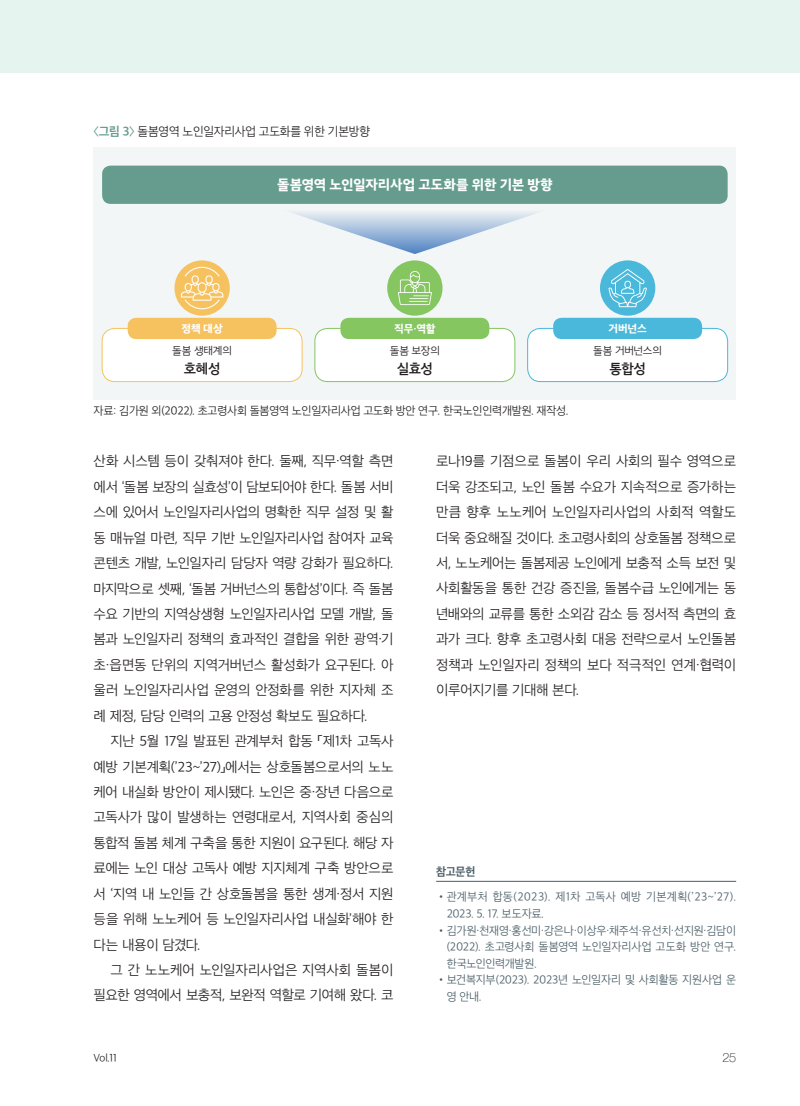
<style>
.page{position:relative;width:800px;height:1106px;background:#fff}
.page>*{position:absolute;margin:0;border:0;box-sizing:border-box;transform-origin:0 0}
.t1{font:13.5px/25.3px "SD Gothic Neoa c Lt";letter-spacing:-.025em;color:#231f20;text-align:justify}
.t2{font:13.5px "SD Gothic Neob g Ex Bd";letter-spacing:-.005em;color:#fff}
.t3{font:13.5px "SD Gothic Neob e Sm";letter-spacing:-.03em;color:#231f20}
.t4{font:100 12.75px "Helve Nue";color:#231f20}
.t5{font:12px "SD Gothic Neoa c Lt";letter-spacing:-.02em;color:#231f20}
.t6{font:11.25px/16.5px "SD Gothic Neoa c Lt";letter-spacing:-.01em;color:#495d66;text-align:justify}
.t7{font:11.25px "SD Gothic Neoa c Lt";letter-spacing:-.02em;color:#231f20}
.t8{font:11.25px/16.5px "SD Gothic Neoa c Lt";letter-spacing:.025em;color:#495d66}
.t9{font:11.25px "SD Gothic Neoa g Bd";color:#495d66}
.t10{font:10.5px "SD Gothic Neob b Lt";letter-spacing:-.02em;color:#231f20}
.t11{font:10.5px "SD Gothic Neob g Ex Bd";letter-spacing:-.005em;color:#fff}
.t12{font:10.5px "SD Gothic Neoa c Lt";color:#231f20}
.s1{font-family:"SD Gothic Neoa g Bd";color:#659c8e}
</style>
<div class="page">
<div style="left:0;top:0;width:799px;height:72px;background:#e5f4ef"></div>
<hr style="left:436px;top:881px;width:300px;height:1px;background:#495d66">
<div style="left:94px;top:148px;width:642px;height:252px;background:#f3f6f6"></div>
<div style="left:102px;top:166px;width:625px;height:38px;background:#659c8e;border-radius:9px"></div>
<div style="left:600px;top:260px;width:55px;height:56px;background:#4ab8da;border-radius:50%"></div>
<svg style="left:608px;top:269px;width:38px;height:38px"></svg>
<div style="left:102px;top:328px;width:200px;height:53px;background:#fff;border-radius:13px"></div>
<div style="left:102px;top:328px;width:200px;height:54px;border:1px solid #f6c260;border-radius:13px"></div>
<svg style="left:174px;top:260px;width:56px;height:56px"></svg>
<svg style="left:181px;top:267px;width:42px;height:42px;background:#f7ce7f"></svg>
<div style="left:128px;top:318px;width:148px;height:21px;background:#f6c260;border-radius:9px"></div>
<div style="left:387px;top:260px;width:55px;height:56px;background:#85c661;border-radius:50%"></div>
<svg style="left:398px;top:271px;width:34px;height:34px"></svg>
<div style="left:315px;top:328px;width:199px;height:53px;background:#fff;border-radius:13px"></div>
<div style="left:314px;top:328px;width:201px;height:54px;border:1px solid #85c661;border-radius:13px"></div>
<div style="left:340px;top:318px;width:149px;height:21px;background:#85c661;border-radius:9px"></div>
<div style="left:527px;top:328px;width:200px;height:53px;background:#fff;border-radius:13px"></div>
<div style="left:527px;top:328px;width:200px;height:54px;border:1px solid #4ab8da;border-radius:13px"></div>
<div style="left:553px;top:318px;width:149px;height:21px;background:#4ab8da;border-radius:9px"></div>
<svg style="left:292px;top:212px;width:246px;height:42px"></svg>
<p class="t5" style="left:94px;top:125px;width:278px"><span class="s1">〈그림 3〉</span> 돌봄영역 노인일자리사업 고도화를 위한 기본방향</p>
<p class="t2" style="left:277px;top:178px;width:277px">돌봄영역 노인일자리사업 고도화를 위한 기본 방향</p>
<p class="t11" style="left:181px;top:323px;width:43px">정책 대상</p>
<p class="t11" style="left:394px;top:323px;width:43px">직무·역할</p>
<p class="t11" style="left:608px;top:323px;width:40px">거버넌스</p>
<p class="t10" style="left:172px;top:345px;width:61px">돌봄 생태계의</p>
<p class="t3" style="left:184px;top:362px;width:38px">호혜성</p>
<p class="t10" style="left:389px;top:345px;width:52px">돌봄 보장의</p>
<p class="t3" style="left:397px;top:362px;width:37px">실효성</p>
<p class="t10" style="left:593px;top:345px;width:70px">돌봄 거버넌스의</p>
<p class="t3" style="left:609px;top:362px;width:38px">통합성</p>
<p class="t7" style="left:94px;top:405px;width:476px">자료: 김가원 외(2022). 초고령사회 돌봄영역 노인일자리사업 고도화 방안 연구. 한국노인인력개발원. 재작성.</p>
<p class="t1" style="left:94px;top:449px;width:301px">산화 시스템 등이 갖춰져야 한다. 둘째, 직무·역할 측면 에서 ‘돌봄 보장의 실효성’이 담보되어야 한다. 돌봄 서비 스에 있어서 노인일자리사업의 명확한 직무 설정 및 활 동 매뉴얼 마련, 직무 기반 노인일자리사업 참여자 교육 콘텐츠 개발, 노인일자리 담당자 역량 강화가 필요하다. 마지막으로 셋째, ‘돌봄 거버넌스의 통합성’이다. 즉 돌봄 수요 기반의 지역상생형 노인일자리사업 모델 개발, 돌 봄과 노인일자리 정책의 효과적인 결합을 위한 광역·기 초·읍면동 단위의 지역거버넌스 활성화가 요구된다. 아 울러 노인일자리사업 운영의 안정화를 위한 지자체 조 례 제정, 담당 인력의 고용 안정성 확보도 필요하다.</p>
<p class="t1" style="left:94px;top:728px;width:301px;text-indent:17px">지난 5월 17일 발표된 관계부처 합동 「제1차 고독사 예방 기본계획(’23~’27)」에서는 상호돌봄으로서의 노노 케어 내실화 방안이 제시됐다. 노인은 중・장년 다음으로 고독사가 많이 발생하는 연령대로서, 지역사회 중심의 통합적 돌봄 체계 구축을 통한 지원이 요구된다. 해당 자 료에는 노인 대상 고독사 예방 지지체계 구축 방안으로 서 ‘지역 내 노인들 간 상호돌봄을 통한 생계・ 정서 지원 등을 위해 노노케어 등 노인일자리사업 내실화’해야 한 다는 내용이 담겼다.</p>
<p class="t1" style="left:94px;top:957px;width:301px;text-align:right">그 간 노노케어 노인일자리사업은 지역사회 돌봄이 필요한 영역에서 보충적, 보완적 역할로 기여해 왔다. 코</p>
<p class="t1" style="left:436px;top:448px;width:301px">로나19를 기점으로 돌봄이 우리 사회의 필수 영역으로 더욱 강조되고, 노인 돌봄 수요가 지속적으로 증가하는 만큼 향후 노노케어 노인일자리사업의 사회적 역할도 더욱 중요해질 것이다. 초고령사회의 상호돌봄 정책으로 서, 노노케어는 돌봄제공 노인에게 보충적 소득 보전 및 사회활동을 통한 건강 증진을, 돌봄수급 노인에게는 동 년배와의 교류를 통한 소외감 감소 등 정서적 측면의 효 과가 크다. 향후 초고령사회 대응 전략으로서 노인돌봄 정책과 노인일자리 정책의 보다 적극적인 연계・협력이 이루어지기를 기대해 본다.</p>
<p class="t9" style="left:436px;top:866px;width:41px">참고문헌</p>
<p class="t8" style="left:446px;top:888px;width:291px;text-indent:-10px">•관계부처 합동(2023). 제1차 고독사 예방 기본계획(’23~’27).<br>2023. 5. 17. 보도자료.</p>
<p class="t6" style="left:446px;top:921px;width:291px;text-indent:-10px">•김가원·천재영·홍선미·강은나·이상우·채주석·유선치·선지원·김담이 (2022). 초고령사회 돌봄영역 노인일자리사업 고도화 방안 연구. 한국노인인력개발원.</p>
<p class="t6" style="left:446px;top:971px;width:291px;text-indent:-10px">•보건복지부(2023). 2023년 노인일자리 및 사회활동 지원사업 운 영 안내.</p>
<p class="t12" style="left:94px;top:1052px;width:25px">Vol.11</p>
<p class="t4" style="left:722px;top:1049px;width:15px">25</p>
</div>
